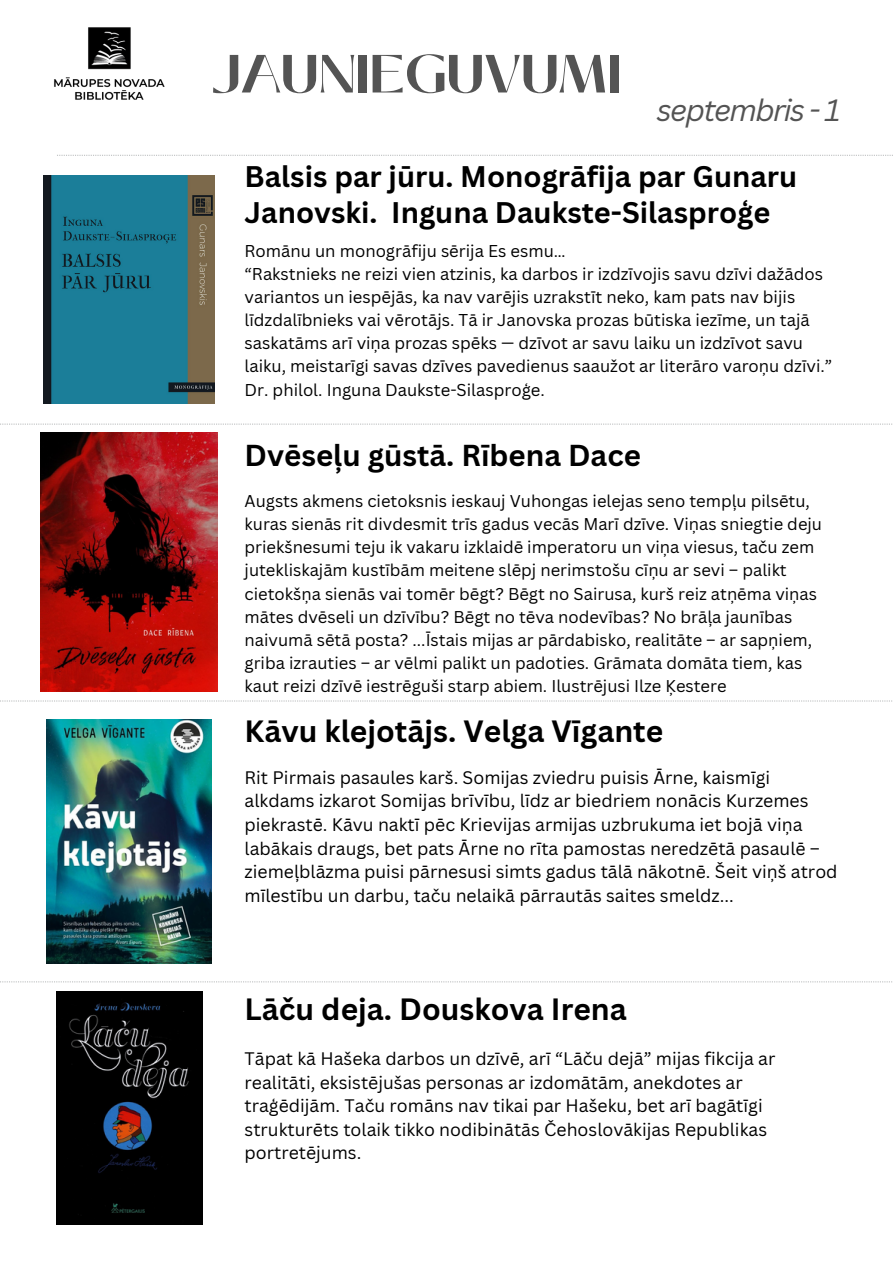
<style>
.page{position:relative;width:893px;height:1264px;background:#fff}
.page>*{position:absolute;margin:0;border:0;box-sizing:border-box;transform-origin:0 0}
.t1{font:700 53.55px "Black Mango";color:#545454}
.t2{font:700 30px "Canva Sans";color:#000}
.t3{font:italic 30px "Canva Sans";letter-spacing:-.055em;color:#545454}
.t4{font:700 29.4px "Canva Sans";color:#000}
.t5{font:700 28.95px/36px "Canva Sans";color:#000}
.t6{font:17.7px/23.5px "Canva Sans";color:#000}
.t7{font:16.65px/23.1px "Canva Sans";color:#000}
</style>
<div class="page">
<svg style="left:57px;top:155px;width:834px;height:1px"></svg>
<svg style="left:0;top:700px;width:892px;height:1px"></svg>
<svg style="left:0;top:981px;width:892px;height:1px"></svg>
<svg style="left:0;top:423px;width:892px;height:2px"></svg>
<img style="left:54px;top:27px;width:111px;height:73px">
<img style="left:43px;top:175px;width:171px;height:229px">
<img style="left:56px;top:991px;width:146px;height:233px">
<img style="left:46px;top:719px;width:165px;height:244px">
<img style="left:40px;top:432px;width:178px;height:260px">
<p class="t1" style="left:211px;top:34px;width:411px">JAUNIEGUVUMI</p>
<p class="t3" style="left:657px;top:89px;width:185px">septembris - 1</p>
<p class="t5" style="left:244px;top:158px;width:554px">Balsis par jūru. Monogrāfija par Gunaru<br>Janovski. Inguna Daukste-Silasproģe</p>
<p class="t7" style="left:244px;top:238px;width:322px">Romānu un monogrāfiju sērija Es esmu…</p>
<p class="t7" style="left:244px;top:262px;width:589px">“Rakstnieks ne reizi vien atzinis, ka darbos ir izdzīvojis savu dzīvi dažādos variantos un iespējās, ka nav varējis uzrakstīt neko, kam pats nav bijis līdzdalībnieks vai vērotājs. Tā ir Janovska prozas būtiska iezīme, un tajā saskatāms arī viņa prozas spēks — dzīvot ar savu laiku un izdzīvot savu laiku, meistarīgi savas dzīves pavedienus saaužot ar literāro varoņu dzīvi.” Dr. philol. Inguna Daukste-Silasproģe.</p>
<p class="t4" style="left:244px;top:435px;width:398px">Dvēseļu gūstā. Rībena Dace</p>
<p class="t7" style="left:244px;top:489px;width:579px">Augsts akmens cietoksnis ieskauj Vuhongas ielejas seno tempļu pilsētu, kuras sienās rit divdesmit trīs gadus vecās Marī dzīve. Viņas sniegtie deju priekšnesumi teju ik vakaru izklaidē imperatoru un viņa viesus, taču zem jutekliskajām kustībām meitene slēpj nerimstošu cīņu ar sevi – palikt cietokšņa sienās vai tomēr bēgt? Bēgt no Sairusa, kurš reiz atņēma viņas mātes dvēseli un dzīvību? Bēgt no tēva nodevības? No brāļa jaunības naivumā sētā posta? ...Īstais mijas ar pārdabisko, realitāte – ar sapņiem, griba izrauties – ar vēlmi palikt un padoties. Grāmata domāta tiem, kas kaut reizi dzīvē iestrēguši starp abiem. Ilustrējusi Ilze Ķestere</p>
<p class="t2" style="left:244px;top:710px;width:420px">Kāvu klejotājs. Velga Vīgante</p>
<p class="t6" style="left:244px;top:765px;width:594px">Rit Pirmais pasaules karš. Somijas zviedru puisis Ārne, kaismīgi alkdams izkarot Somijas brīvību, līdz ar biedriem nonācis Kurzemes piekrastē. Kāvu naktī pēc Krievijas armijas uzbrukuma iet bojā viņa labākais draugs, bet pats Ārne no rīta pamostas neredzētā pasaulē – ziemeļblāzma puisi pārnesusi simts gadus tālā nākotnē. Šeit viņš atrod mīlestību un darbu, taču nelaikā pārrautās saites smeldz...</p>
<p class="t2" style="left:244px;top:987px;width:384px">Lāču deja. Douskova Irena</p>
<p class="t6" style="left:244px;top:1046px;width:532px">Tāpat kā Hašeka darbos un dzīvē, arī “Lāču dejā” mijas fikcija ar realitāti, eksistējušas personas ar izdomātām, anekdotes ar traģēdijām. Taču romāns nav tikai par Hašeku, bet arī bagātīgi strukturēts tolaik tikko nodibinātās Čehoslovākijas Republikas portretējums.</p>
</div>
